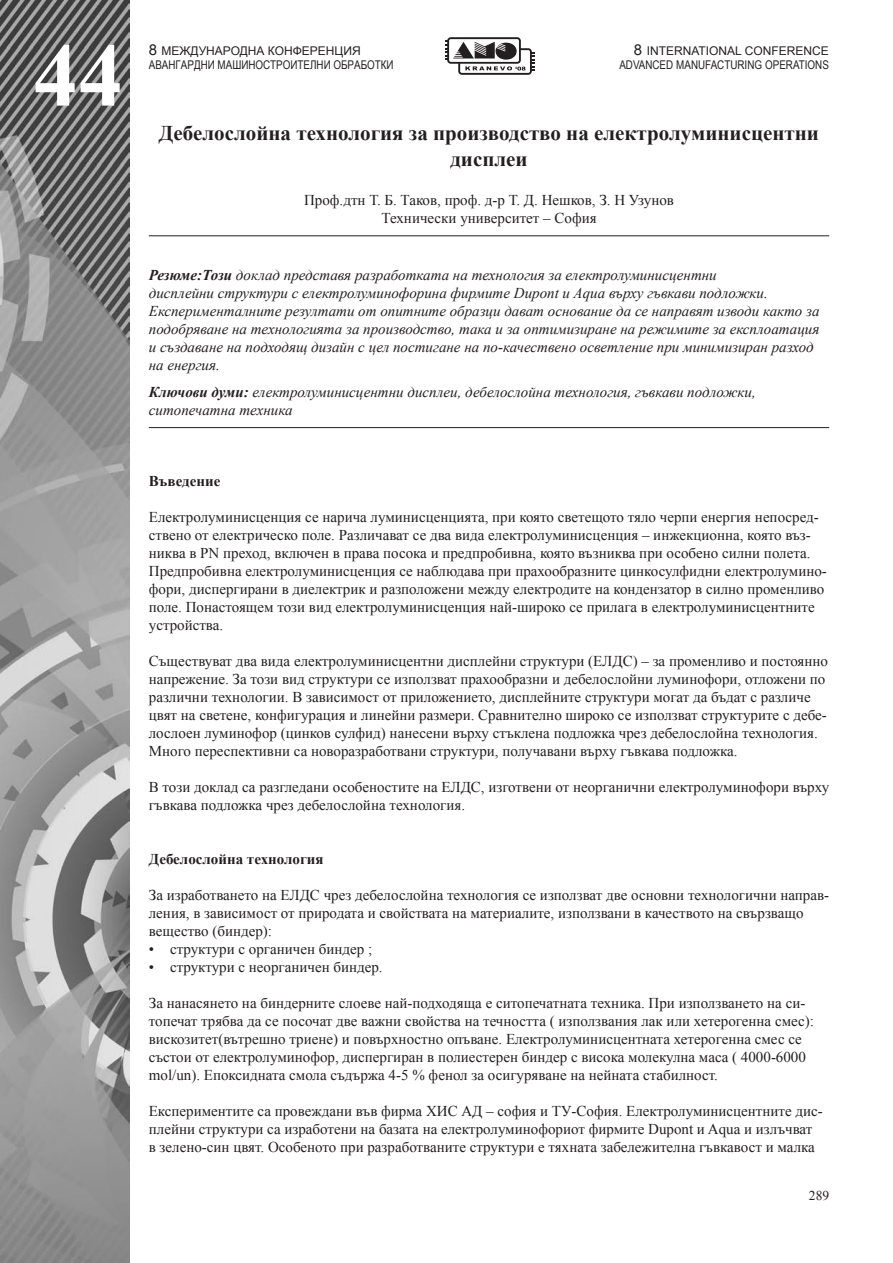
<style>
.page{position:relative;width:893px;height:1263px;background:#fff}
.page>*{position:absolute;margin:0;border:0;box-sizing:border-box;transform-origin:0 0}
.t1{font:700 90px "Times New Roman";color:#fff}
.t2{font:700 21px/25.2px "Times New Roman";color:#231f20;text-align:center}
.t3{font:15px/18px "Times New Roman";color:#231f20}
.t4{font:italic 15px/18px "Times New Roman";color:#231f20}
.t5{font:700 15px "Times New Roman";color:#231f20}
.t6{font:13.5px "Times New Roman";color:#231f20}
.t7{font:12px "Arial Narrow";color:#231f20}
.t8{font:12px "Arial";color:#231f20}
.s1{font-size:15px}
.s2{font-weight:700}
</style>
<div class="page">
<svg style="left:445px;top:37px;width:89px;height:38px"></svg>
<img style="left:0;top:0;width:130px;height:1263px">
<hr style="left:149px;top:236px;width:680px;height:1px;background:#231f20">
<hr style="left:149px;top:427px;width:680px;height:1px;background:#231f20">
<h1 class="t1" style="left:33px;top:13px;width:91px">44</h1>
<p class="t8" style="left:149px;top:43px;width:213px"><span class="s1">8</span> МЕЖДУНАРОДНА КОНФЕРЕНЦИЯ</p>
<p class="t8" style="left:634px;top:43px;width:197px"><span class="s1">8</span> INTERNATIONAL CONFERENCE</p>
<p class="t7" style="left:149px;top:56px;width:246px">АВАНГАРДНИ МАШИНОСТРОИТЕЛНИ ОБРАБОТКИ</p>
<p class="t7" style="left:619px;top:56px;width:211px">ADVANCED MANUFACTURING OPERATIONS</p>
<h2 class="t2" style="left:159px;top:120px;width:662px">Дебелослойна технология за производство на електролуминисцентни дисплеи</h2>
<p class="t3" style="left:304px;top:191px;width:371px;text-align:center">Проф.дтн Т. Б. Таков, проф. д-р Т. Д. Нешков, З. Н Узунов<br>Технически университет – София</p>
<p class="t4" style="left:149px;top:266px;width:672px"><span class="s2">Резюме:Този</span> доклад представя разработката на технология за електролуминисцентни<br>дисплейни структури с електролуминофорина фирмите Dupont и Aqua върху гъвкави подложки.<br>Експерименталните резултати от опитните образци дават основание да се направят изводи както за подобряване на технологията за производство, така и за оптимизиране на режимите за експлоатация и създаване на подходящ дизайн с цел постигане на по-качествено осветление при минимизиран разход на енергия.</p>
<p class="t4" style="left:149px;top:382px;width:608px"><span class="s2">Ключови думи:</span> електролуминисцентни дисплеи, дебелослойна технология, гъвкави подложки, ситопечатна техника</p>
<p class="t5" style="left:149px;top:471px;width:73px">Въведение</p>
<p class="t3" style="left:149px;top:508px;width:680px">Електролуминисценция се нарича луминисценцията, при която светещото тяло черпи енергия непосред&shy;ствено от електрическо поле. Различават се два вида електролуминисценция – инжекционна, която въз&shy;никва в PN преход, включен в права посока и предпробивна, която възниква при особено силни полета.<br>Предпробивна електролуминисценция се наблюдава при прахообразните цинкосулфидни електролумино&shy;фори, диспергирани в диелектрик и разположени между електродите на кондензатор в силно променливо поле. Понастоящем този вид електролуминисценция най-широко се прилага в електролуминисцентните устройства.</p>
<p class="t3" style="left:149px;top:652px;width:681px">Съществуват два вида електролуминисцентни дисплейни структури (ЕЛДС) – за променливо и постоянно напрежение. За този вид структури се използват прахообразни и дебелослойни луминофори, отложени по различни технологии. В зависимост от приложението, дисплейните структури могат да бъдат с различе цвят на светене, конфигурация и линейни размери. Сравнително широко се използват структурите с дебе&shy;лослоен луминофор (цинков сулфид) нанесени върху стъклена подложка чрез дебелослойна технология.<br>Много переспективни са новоразработвани структури, получавани върху гъвкава подложка.</p>
<p class="t3" style="left:149px;top:778px;width:682px">В този доклад са разгледани особеностите на ЕЛДС, изготвени от неорганични електролуминофори върху гъвкава подложка чрез дебелослойна технология.</p>
<p class="t5" style="left:149px;top:849px;width:176px">Дебелослойна технология</p>
<p class="t3" style="left:149px;top:886px;width:682px">За изработването на ЕЛДС чрез дебелослойна технология се използват две основни технологични направ&shy;ления, в зависимост от природата и свойствата на материалите, използвани в качеството на свързващо вещество (биндер):</p>
<p class="t3" style="left:149px;top:940px;width:225px">• структури с органичен биндер ;</p>
<p class="t3" style="left:149px;top:958px;width:235px">• структури с неорганичен биндер.</p>
<p class="t3" style="left:149px;top:994px;width:667px">За нанасянето на биндерните слоеве най-подходяща е ситопечатната техника. При използването на си&shy;топечат трябва да се посочат две важни свойства на течността ( използвания лак или хетерогенна смес): вискозитет(вътрешно триене) и повърхностно опъване. Електролуминисцентната хетерогенна смес се състои от електролуминофор, диспергиран в полиестерен биндер с висока молекулна маса ( 4000-6000 mol/un). Епоксидната смола съдържа 4-5 % фенол за осигуряване на нейната стабилност.</p>
<p class="t3" style="left:149px;top:1102px;width:675px">Експериментите са провеждани във фирма ХИС АД – софия и ТУ-София. Електролуминисцентните дис&shy;плейни структури са изработени на базата на електролуминофориот фирмите Dupont и Aqua и излъчват в зелено-син цвят. Особеното при разработваните структури е тяхната забележителна гъвкавост и малка</p>
<p class="t6" style="left:809px;top:1186px;width:22px">289</p>
</div>
